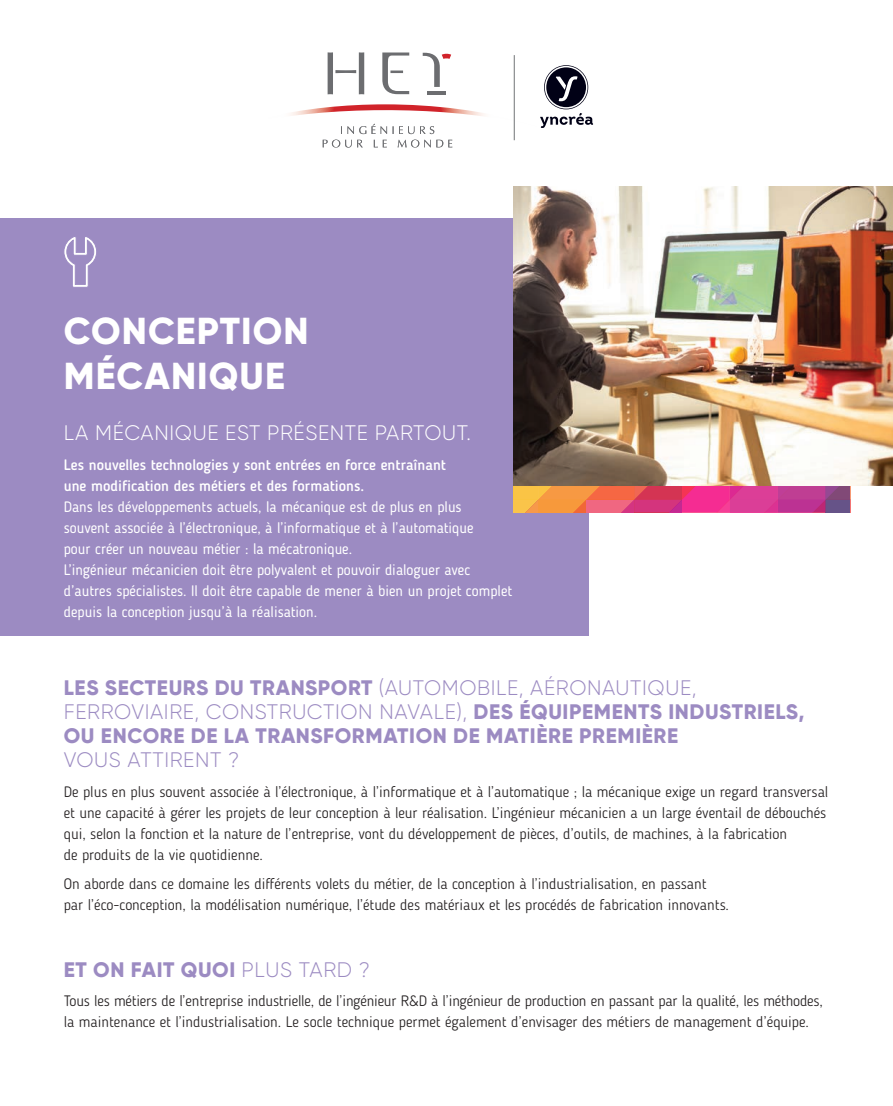
<style>
.page{position:relative;width:893px;height:1106px;background:#fff}
.page>*{position:absolute;margin:0;border:0;box-sizing:border-box;transform-origin:0 0}
.t1{font:800 37.5px/45px "Gilroy";letter-spacing:.03em;color:#fff}
.t2{font:800 21px/24px "Gilroy";letter-spacing:.03em;color:#9c8bc2}
.t3{font:300 21px "Gilroy";letter-spacing:.03em;color:#fff}
.t4{font:300 15px/21px "Blogger Sans";color:#231f20}
.t5{font:15px/21px "Blogger Sans";color:#fff}
.s1{font-weight:500}
.s2{font-weight:300}
</style>
<div class="page">
<div style="left:0;top:218px;width:588px;height:418px;background:#9c8bc2"></div>
<svg style="left:291px;top:52px;width:302px;height:82px"></svg>
<svg style="left:323px;top:140px;width:40px;height:7px"></svg>
<svg style="left:374px;top:140px;width:13px;height:7px"></svg>
<svg style="left:398px;top:140px;width:54px;height:7px"></svg>
<hr style="left:428px;top:91px;width:18px;height:3px;background:#6c6d70">
<hr style="left:514px;top:55px;width:1px;height:85px;background:#808285">
<svg style="left:64px;top:237px;width:33px;height:50px"></svg>
<svg style="left:513px;top:485px;width:337px;height:27px;background:#da5a73"></svg>
<img style="left:513px;top:186px;width:380px;height:299px">
<p class="t1" style="left:64px;top:308px;width:246px">CONCEPTION<br>MÉCANIQUE</p>
<p class="t3" style="left:64px;top:420px;width:409px">LA MÉCANIQUE EST PRÉSENTE PARTOUT.</p>
<p class="t5" style="left:64px;top:454px;width:450px"><span class="s1">Les nouvelles technologies y sont entrées en force entraînant<br>une modification des métiers et des formations.<br></span>Dans les développements actuels, la mécanique est de plus en plus<br>souvent associée à l’électronique, à l’informatique et à l’automatique<br>pour créer un nouveau métier : la mécatronique.<br>L’ingénieur mécanicien doit être polyvalent et pouvoir dialoguer avec d’autres spécialistes. Il doit être capable de mener à bien un projet complet depuis la conception jusqu’à la réalisation.</p>
<p class="t2" style="left:64px;top:676px;width:742px">LES SECTEURS DU TRANSPORT <span class="s2">(AUTOMOBILE, AÉRONAUTIQUE, FERROVIAIRE, CONSTRUCTION NAVALE),</span> DES ÉQUIPEMENTS INDUSTRIELS, OU ENCORE DE LA TRANSFORMATION DE MATIÈRE PREMIÈRE<br><span class="s2">VOUS ATTIRENT ?</span></p>
<p class="t4" style="left:64px;top:781px;width:766px">De plus en plus souvent associée à l’électronique, à l’informatique et à l’automatique ; la mécanique exige un regard transversal et une capacité à gérer les projets de leur conception à leur réalisation. L’ingénieur mécanicien a un large éventail de débouchés qui, selon la fonction et la nature de l’entreprise, vont du développement de pièces, d’outils, de machines, à la fabrication<br>de produits de la vie quotidienne.</p>
<p class="t4" style="left:64px;top:873px;width:667px">On aborde dans ce domaine les différents volets du métier, de la conception à l’industrialisation, en passant par l’éco-conception, la modélisation numérique, l’étude des matériaux et les procédés de fabrication innovants.</p>
<p class="t2" style="left:64px;top:957px;width:308px">ET ON FAIT QUOI <span class="s2">PLUS TARD ?</span></p>
<p class="t4" style="left:64px;top:990px;width:760px">Tous les métiers de l’entreprise industrielle, de l’ingénieur R&amp;D à l’ingénieur de production en passant par la qualité, les méthodes, la maintenance et l’industrialisation. Le socle technique permet également d’envisager des métiers de management d’équipe.</p>
</div>
